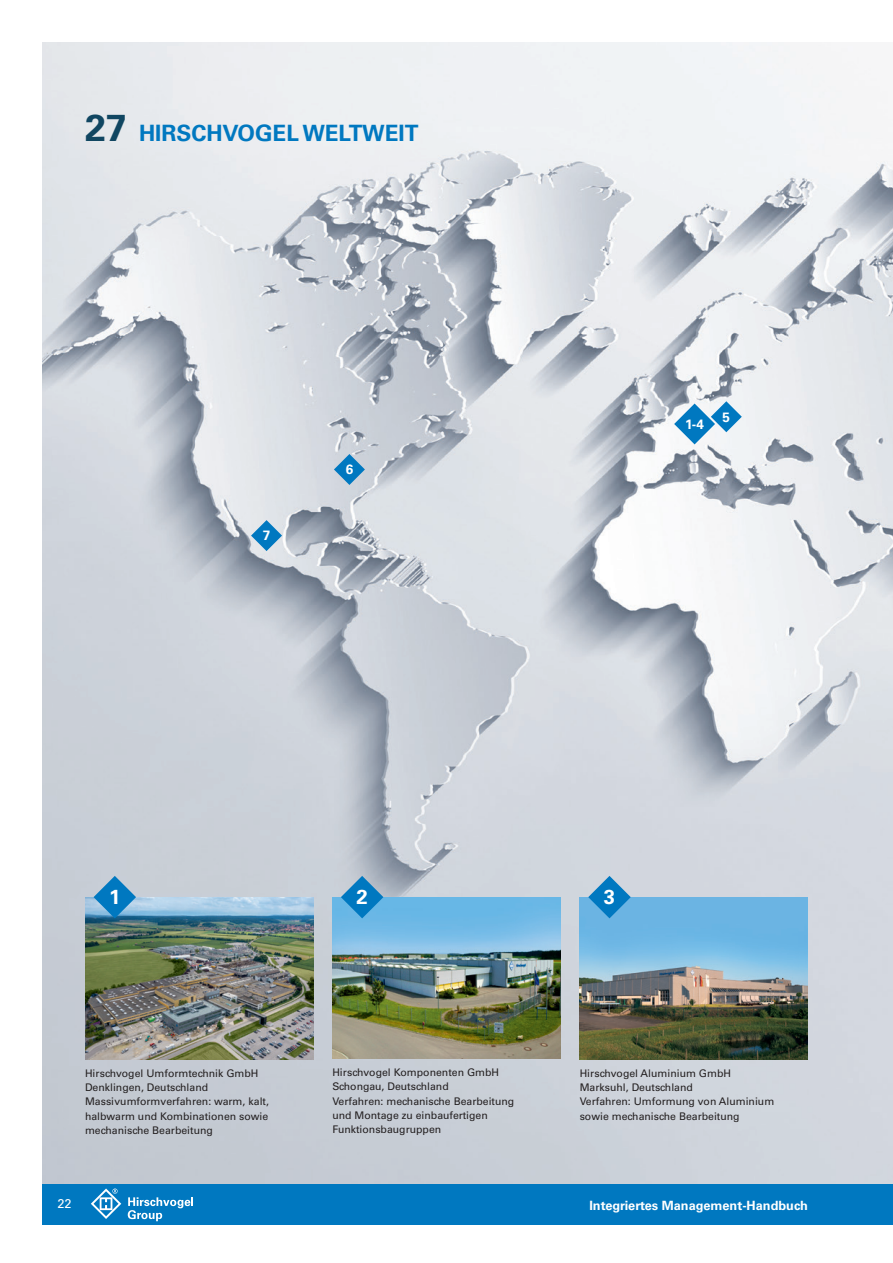
<style>
.page{position:relative;width:893px;height:1263px;background:#fff}
.page>*{position:absolute;margin:0;border:0;box-sizing:border-box;transform-origin:0 0}
.t1{font:700 22.5px "Univers LT Pro 65";color:#0078c0}
.t2{font:700 20.25px "Univers LT Pro 65";color:#fff}
.t3{font:700 13.5px "Univers LT Pro 65";color:#fff}
.t4{font:700 12.75px "Univers LT Pro 65";color:#fff}
.t5{font:12.75px "Univers LT Pro 55 Roman";color:#fff}
.t6{font:10.5px/14.2px "Univers LT Pro 55 Roman";color:#231f20}
.s1{font-size:37.5px;color:#104661}
</style>
<div class="page">
<img style="left:43px;top:43px;width:850px;height:1141px">
<svg style="left:674px;top:401px;width:68px;height:43px"></svg>
<div style="left:43px;top:1184px;width:850px;height:41px;background:#0078c0"></div>
<img style="left:85px;top:897px;width:228px;height:162px">
<img style="left:332px;top:897px;width:229px;height:161px">
<img style="left:580px;top:897px;width:228px;height:162px">
<svg style="left:91px;top:1188px;width:30px;height:31px"></svg>
<svg style="left:128px;top:1197px;width:65px;height:24px"></svg>
<svg style="left:251px;top:520px;width:31px;height:31px"></svg>
<svg style="left:94px;top:876px;width:42px;height:42px;background:#4f9ac9"></svg>
<svg style="left:341px;top:876px;width:42px;height:42px;background:#4799cc"></svg>
<svg style="left:588px;top:876px;width:43px;height:42px;background:#4f9ed0"></svg>
<svg style="left:334px;top:454px;width:31px;height:31px"></svg>
<h1 class="t1" style="left:85px;top:117px;width:335px"><span class="s1">27</span> HIRSCHVOGEL WELTWEIT</h1>
<p class="t3" style="left:263px;top:526px;width:9px">7</p>
<p class="t3" style="left:346px;top:460px;width:9px">6</p>
<p class="t3" style="left:685px;top:415px;width:20px">1-4</p>
<p class="t3" style="left:723px;top:407px;width:9px">5</p>
<h2 class="t2" style="left:109px;top:883px;width:13px">1</h2>
<h2 class="t2" style="left:356px;top:883px;width:13px">2</h2>
<h2 class="t2" style="left:604px;top:883px;width:13px">3</h2>
<p class="t6" style="left:85px;top:1066px;width:185px">Hirschvogel Umformtechnik GmbH<br>Denklingen, Deutschland<br>Massivumformverfahren: warm, kalt, halbwarm und Kombinationen sowie mechanische Bearbeitung</p>
<p class="t6" style="left:332px;top:1065px;width:183px">Hirschvogel Komponenten GmbH<br>Schongau, Deutschland<br>Verfahren: mechanische Bearbeitung und Montage zu einbaufertigen<br>Funktionsbaugruppen</p>
<p class="t6" style="left:580px;top:1066px;width:196px">Hirschvogel Aluminium GmbH<br>Marksuhl, Deutschland<br>Verfahren: Umformung von Aluminium sowie mechanische Bearbeitung</p>
<p class="t5" style="left:57px;top:1194px;width:16px">22</p>
<p class="t4" style="left:589px;top:1196px;width:220px">Integriertes Management-Handbuch</p>
</div>
